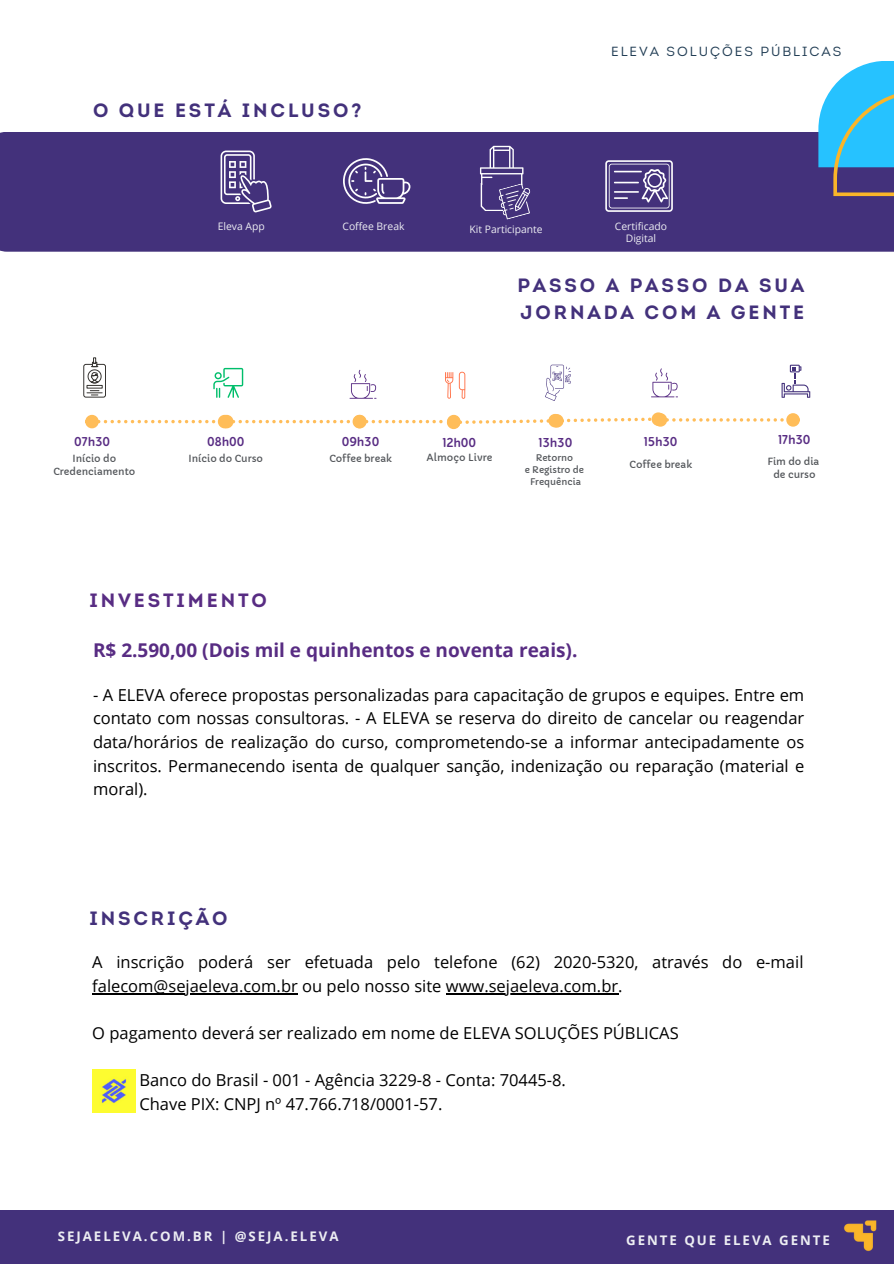
<style>
.page{position:relative;width:894px;height:1264px;background:#fff}
.page>*{position:absolute;margin:0;border:0;box-sizing:border-box;transform-origin:0 0}
.t1{font:700 19.2px/27px "Intro";letter-spacing:.15em;color:#43317b}
.t2{font:700 19.2px "Intro";letter-spacing:.15em;color:#582c83}
.t3{font:700 19.05px "Open Sans";color:#582c83}
.t4{font:16.5px/23.7px "Open Sans";color:#000;text-align:justify}
.t5{font:700 13.2px "Open Sans";letter-spacing:.15em;color:#edeef3}
.t6{font:13.2px "Intro";letter-spacing:.15em;color:#223e55}
.t7{font:700 11.85px "Tabarra Pro Round";color:#582c83}
.t8{font:10.35px/12px "Open Sans";color:#edeef3;text-align:center}
.t9{font:9.75px/12.9px "Capriola";color:#53565a;text-align:center}
.t10{font:9px "Capriola";color:#53565a}
</style>
<div class="page">
<div style="left:0;top:1210px;width:893px;height:53px;background:#43317b"></div>
<img style="left:844px;top:1220px;width:33px;height:31px">
<div style="left:0;top:132px;width:893px;height:120px;background:#43317b"></div>
<svg style="left:818px;top:61px;width:75px;height:135px;background:#4eacd9"></svg>
<svg style="left:220px;top:150px;width:51px;height:62px;background:#71649b"></svg>
<svg style="left:341px;top:157px;width:69px;height:48px;background:#695a95"></svg>
<svg style="left:479px;top:146px;width:55px;height:74px;background:#5f508e"></svg>
<svg style="left:605px;top:160px;width:67px;height:52px;background:#74679e"></svg>
<svg style="left:349px;top:370px;width:27px;height:29px"></svg>
<svg style="left:445px;top:372px;width:20px;height:27px"></svg>
<svg style="left:213px;top:368px;width:30px;height:30px"></svg>
<svg style="left:83px;top:357px;width:23px;height:41px"></svg>
<svg style="left:545px;top:365px;width:25px;height:36px"></svg>
<svg style="left:781px;top:365px;width:29px;height:32px"></svg>
<svg style="left:99px;top:420px;width:116px;height:3px"></svg>
<div style="left:87px;top:416px;width:10px;height:10px;background:#ffbd59;border-radius:50%"></div>
<div style="left:85px;top:415px;width:14px;height:13px;border:3px solid #ffbd59;border-radius:50%"></div>
<div style="left:218px;top:415px;width:13px;height:13px;border:3px solid #ffbd59;border-radius:50%"></div>
<svg style="left:233px;top:420px;width:117px;height:3px"></svg>
<div style="left:221px;top:416px;width:11px;height:10px;background:#ffbd59;border-radius:50%"></div>
<div style="left:220px;top:415px;width:13px;height:13px;border:3px solid #ffbd59;border-radius:50%"></div>
<div style="left:352px;top:415px;width:14px;height:13px;border:3px solid #ffbd59;border-radius:50%"></div>
<svg style="left:366px;top:420px;width:76px;height:3px"></svg>
<div style="left:354px;top:416px;width:11px;height:10px;background:#ffbd59;border-radius:50%"></div>
<div style="left:353px;top:415px;width:13px;height:13px;border:3px solid #ffbd59;border-radius:50%"></div>
<div style="left:447px;top:415px;width:13px;height:13px;border:3px solid #ffbd59;border-radius:50%"></div>
<svg style="left:460px;top:419px;width:88px;height:5px"></svg>
<div style="left:448px;top:417px;width:10px;height:10px;background:#ffbd59;border-radius:50%"></div>
<div style="left:446px;top:415px;width:14px;height:14px;border:3px solid #ffbd59;border-radius:50%"></div>
<div style="left:550px;top:414px;width:13px;height:13px;border:3px solid #ffbd59;border-radius:50%"></div>
<svg style="left:560px;top:417px;width:91px;height:5px"></svg>
<div style="left:550px;top:415px;width:10px;height:11px;background:#ffbd59;border-radius:50%"></div>
<div style="left:548px;top:414px;width:13px;height:13px;border:3px solid #ffbd59;border-radius:50%"></div>
<div style="left:651px;top:412px;width:14px;height:14px;border:3px solid #ffbd59;border-radius:50%"></div>
<svg style="left:651px;top:368px;width:26px;height:29px"></svg>
<svg style="left:667px;top:418px;width:116px;height:3px"></svg>
<div style="left:655px;top:415px;width:10px;height:10px;background:#ffbd59;border-radius:50%"></div>
<div style="left:653px;top:413px;width:14px;height:13px;border:3px solid #ffbd59;border-radius:50%"></div>
<div style="left:787px;top:415px;width:10px;height:10px;background:#ffbd59;border-radius:50%"></div>
<div style="left:786px;top:413px;width:13px;height:13px;border:3px solid #ffbd59;border-radius:50%"></div>
<hr style="left:92px;top:993px;width:206px;height:1px;background:#000">
<hr style="left:446px;top:993px;width:172px;height:1px;background:#000">
<img style="left:92px;top:1069px;width:43px;height:43px">
<p class="t1" style="left:93px;top:99px;width:270px">O QUE ESTÁ INCLUSO?</p>
<h5 class="t6" style="left:611px;top:46px;width:232px">ELEVA SOLUÇÕES PÚBLICAS</h5>
<p class="t7" style="left:74px;top:437px;width:37px">07h30</p>
<p class="t9" style="left:53px;top:452px;width:83px">Início do<br>Credenciamento</p>
<p class="t8" style="left:218px;top:219px;width:48px">Eleva App</p>
<p class="t8" style="left:342px;top:219px;width:63px">Coffee Break</p>
<p class="t8" style="left:469px;top:223px;width:75px">Kit Participante</p>
<p class="t8" style="left:614px;top:219px;width:54px">Certificado<br>Digital</p>
<p class="t1" style="left:517px;top:273px;width:288px">PASSO A PASSO DA SUA<br>JORNADA COM A GENTE</p>
<p class="t7" style="left:207px;top:437px;width:39px">08h00</p>
<h1 class="t7" style="left:341px;top:437px;width:39px">09h30</h1>
<p class="t9" style="left:329px;top:452px;width:64px">Coffee break</p>
<p class="t9" style="left:188px;top:452px;width:76px">Início do Curso</p>
<p class="t7" style="left:443px;top:437px;width:35px">12h00</p>
<p class="t9" style="left:426px;top:451px;width:67px">Almoço Livre</p>
<p class="t10" style="left:535px;top:452px;width:39px">Retorno</p>
<p class="t10" style="left:524px;top:464px;width:61px">e Registro de</p>
<p class="t10" style="left:530px;top:476px;width:52px">Frequência</p>
<p class="t7" style="left:538px;top:437px;width:35px">13h30</p>
<p class="t7" style="left:644px;top:436px;width:35px">15h30</p>
<p class="t7" style="left:778px;top:435px;width:34px">17h30</p>
<p class="t9" style="left:629px;top:457px;width:64px">Coffee break</p>
<p class="t9" style="left:767px;top:455px;width:53px">Fim do dia</p>
<p class="t9" style="left:773px;top:468px;width:44px">de curso</p>
<p class="t2" style="left:89px;top:592px;width:179px">INVESTIMENTO</p>
<p class="t3" style="left:93px;top:636px;width:486px">R$ 2.590,00 (Dois mil e quinhentos e noventa reais).</p>
<h6 class="t4" style="left:93px;top:682px;width:712px">- A ELEVA oferece propostas personalizadas para capacitação de grupos e equipes. Entre em contato com nossas consultoras. - A ELEVA se reserva do direito de cancelar ou reagendar data/horários de realização do curso, comprometendo-se a informar antecipadamente os inscritos. Permanecendo isenta de qualquer sanção, indenização ou reparação (material e moral).</h6>
<h6 class="t1" style="left:89px;top:906px;width:140px">INSCRIÇÃO</h6>
<p class="t4" style="left:92px;top:950px;width:712px">A inscrição poderá ser efetuada pelo telefone (62) 2020-5320, através do e-mail</p>
<h6 class="t4" style="left:92px;top:973px;width:531px">falecom@sejaeleva.com.br ou pelo nosso site www.sejaeleva.com.br.</h6>
<h6 class="t4" style="left:92px;top:1020px;width:587px">O pagamento deverá ser realizado em nome de ELEVA SOLUÇÕES PÚBLICAS</h6>
<h6 class="t4" style="left:139px;top:1068px;width:428px">Banco do Brasil - 001 - Agência 3229-8 - Conta: 70445-8.<br>Chave PIX: CNPJ nº 47.766.718/0001-57.</h6>
<p class="t5" style="left:58px;top:1227px;width:282px">SEJAELEVA.COM.BR | @SEJA.ELEVA</p>
<h1 class="t5" style="left:626px;top:1230px;width:205px">GENTE QUE ELEVA GENTE</h1>
</div>
